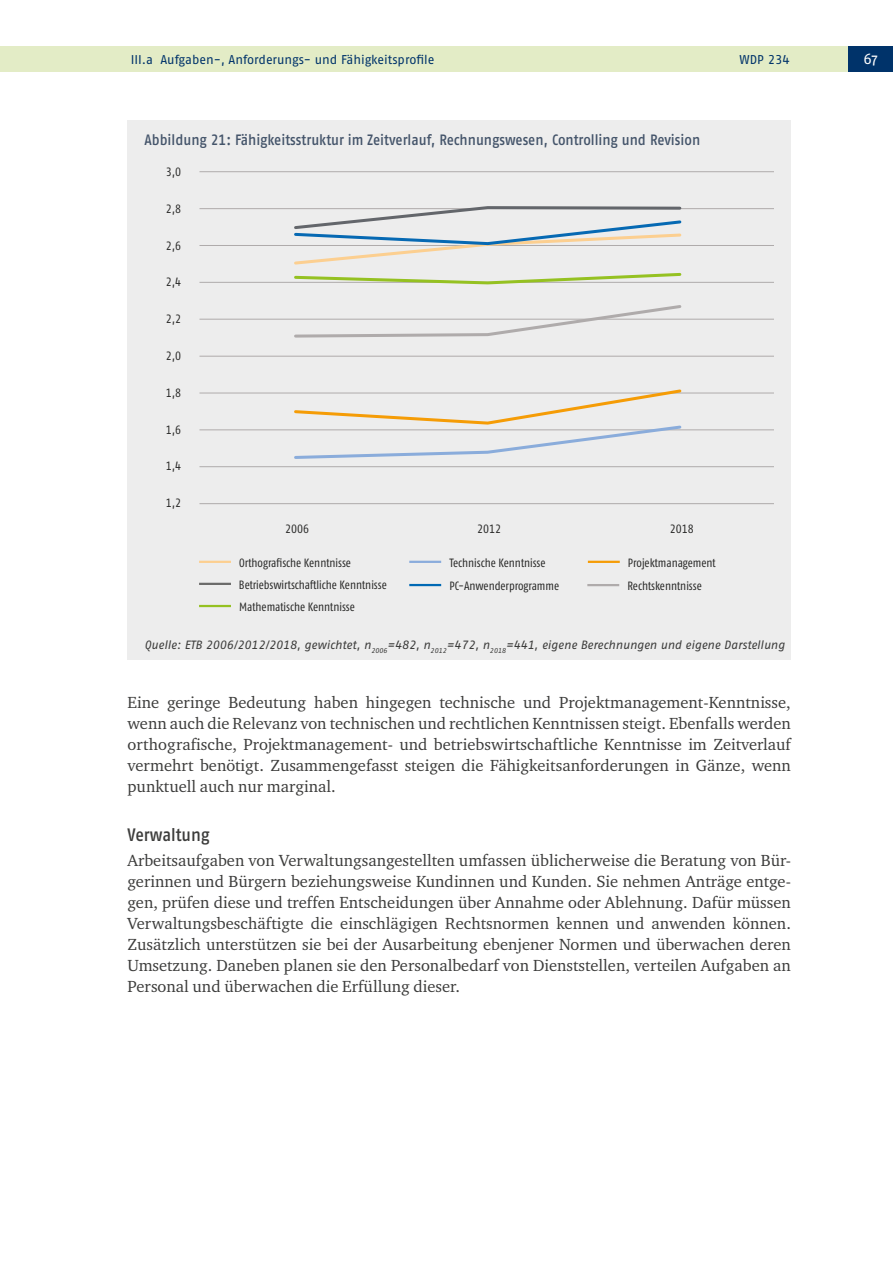
<style>
.page{position:relative;width:893px;height:1263px;background:#fff}
.page>*{position:absolute;margin:0;border:0;box-sizing:border-box;transform-origin:0 0}
.id521{font:500 18px "Fago Pro";letter-spacing:-.005em;color:#3c3c3b;scale:.9 1}
.id501{font:16.5px/21px "Charter ITC Pro";color:#3c3c3b;text-align:justify}
.id503{font:16.5px/21px "Charter ITC Pro";color:#3c3c3b;text-align:justify}
.id533{font:500 15px "Fago Pro";letter-spacing:-.005em;color:#44546a;scale:.9 1}
.t1{font:15px "Fago Pro";color:#fff}
.t2{font:12.75px "Fago Pro";color:#00336a}
.t3{font:condensed 12px "Fago Pro";color:#282827}
.id537{font:italic 12px "Fago Pro";letter-spacing:-.005em;color:#3c3c3b}
</style>
<div class="page">
<div style="left:0;top:46px;width:848px;height:26px;background:#e3ecc6"></div>
<div style="left:848px;top:46px;width:45px;height:26px;background:#00336a"></div>
<div style="left:128px;top:120px;width:663px;height:41px;background:#ededed"></div>
<div style="left:128px;top:631px;width:663px;height:29px;background:#ededed"></div>
<div style="left:128px;top:150px;width:663px;height:481px;background:#ededed"></div>
<hr style="left:199px;top:503px;width:575px;height:1px;background:#afabab">
<hr style="left:199px;top:466px;width:575px;height:1px;background:#afabab">
<hr style="left:199px;top:429px;width:575px;height:1px;background:#afabab">
<hr style="left:199px;top:392px;width:575px;height:1px;background:#afabab">
<hr style="left:199px;top:356px;width:575px;height:1px;background:#afabab">
<hr style="left:199px;top:319px;width:575px;height:1px;background:#afabab">
<hr style="left:199px;top:282px;width:575px;height:1px;background:#afabab">
<hr style="left:199px;top:245px;width:575px;height:1px;background:#afabab">
<hr style="left:199px;top:208px;width:575px;height:1px;background:#afabab">
<hr style="left:199px;top:171px;width:575px;height:1px;background:#afabab">
<svg style="left:292px;top:305px;width:391px;height:33px"></svg>
<svg style="left:292px;top:389px;width:391px;height:70px"></svg>
<svg style="left:292px;top:206px;width:391px;height:79px"></svg>
<hr style="left:199px;top:561px;width:32px;height:2px;background:#fccf90">
<hr style="left:409px;top:561px;width:32px;height:2px;background:#8aacdc">
<hr style="left:588px;top:561px;width:32px;height:2px;background:#f59c06">
<hr style="left:199px;top:583px;width:32px;height:2px;background:#6b6b6a">
<hr style="left:409px;top:584px;width:32px;height:2px;background:#0069b4">
<hr style="left:587px;top:584px;width:32px;height:2px;background:#afabab">
<hr style="left:199px;top:605px;width:32px;height:2px;background:#95c121">
<p class="t2" style="left:131px;top:52px;width:305px">III.a Aufgaben-, Anforderungs- und Fähigkeitsprofile</p>
<p class="t2" style="left:739px;top:52px;width:52px">WDP 234</p>
<p class="t1" style="left:863px;top:50px;width:16px">67</p>
<p class="id533" style="left:145px;top:131px;width:619px">Abbildung 21: Fähigkeitsstruktur im Zeitverlauf, Rechnungswesen, Controlling und Revision</p>
<p class="t3" style="left:166px;top:165px;width:17px">3,0</p>
<p class="t3" style="left:166px;top:201px;width:17px">2,8</p>
<p class="t3" style="left:166px;top:238px;width:17px">2,6</p>
<p class="t3" style="left:166px;top:275px;width:17px">2,4</p>
<p class="t3" style="left:166px;top:312px;width:17px">2,2</p>
<p class="t3" style="left:166px;top:349px;width:17px">2,0</p>
<p class="t3" style="left:166px;top:385px;width:17px">1,8</p>
<p class="t3" style="left:166px;top:422px;width:17px">1,6</p>
<p class="t3" style="left:166px;top:458px;width:17px">1,4</p>
<p class="t3" style="left:166px;top:495px;width:17px">1,2</p>
<p class="t3" style="left:285px;top:521px;width:25px">2006</p>
<p class="t3" style="left:477px;top:521px;width:25px">2012</p>
<p class="t3" style="left:670px;top:521px;width:25px">2018</p>
<p class="t3" style="left:239px;top:555px;width:113px">Orthografische Kenntnisse</p>
<p class="t3" style="left:449px;top:555px;width:98px">Technische Kenntnisse</p>
<p class="t3" style="left:628px;top:555px;width:89px">Projektmanagement</p>
<p class="t3" style="left:239px;top:577px;width:149px">Betriebswirtschaftliche Kenntnisse</p>
<p class="t3" style="left:449px;top:578px;width:111px">PC-Anwenderprogramme</p>
<p class="t3" style="left:627px;top:578px;width:76px">Rechtskenntnisse</p>
<p class="t3" style="left:239px;top:599px;width:117px">Mathematische Kenntnisse</p>
<p class="id537" style="left:145px;top:637px;width:642px">Quelle: ETB 2006/2012/2018, gewichtet, n<sub>2006</sub>=482, n<sub>2012</sub>=472, n<sub>2018</sub>=441, eigene Berechnungen und eigene Darstellung</p>
<p class="id503" style="left:128px;top:692px;width:666px">Eine geringe Bedeutung haben hingegen technische und Projektmanagement-Kenntnisse, wenn auch die Relevanz von technischen und rechtlichen Kenntnissen steigt. Ebenfalls werden orthografische, Projektmanagement- und betriebswirtschaftliche Kenntnisse im Zeitverlauf vermehrt benötigt. Zusammengefasst steigen die Fähigkeitsanforderungen in Gänze, wenn punktuell auch nur marginal.</p>
<h3 class="id521" style="left:128px;top:823px;width:93px">Verwaltung</h3>
<p class="id501" style="left:128px;top:849px;width:665px">Arbeitsaufgaben von Verwaltungsangestellten umfassen üblicherweise die Beratung von Bür&shy;gerinnen und Bürgern beziehungsweise Kundinnen und Kunden. Sie nehmen Anträge entge&shy;gen, prüfen diese und treffen Entscheidungen über Annahme oder Ablehnung. Dafür müssen Verwaltungsbeschäftigte die einschlägigen Rechtsnormen kennen und anwenden können.<br>Zusätzlich unterstützen sie bei der Ausarbeitung ebenjener Normen und überwachen deren Umsetzung. Daneben planen sie den Personalbedarf von Dienststellen, verteilen Aufgaben an Personal und überwachen die Erfüllung dieser.</p>
</div>
